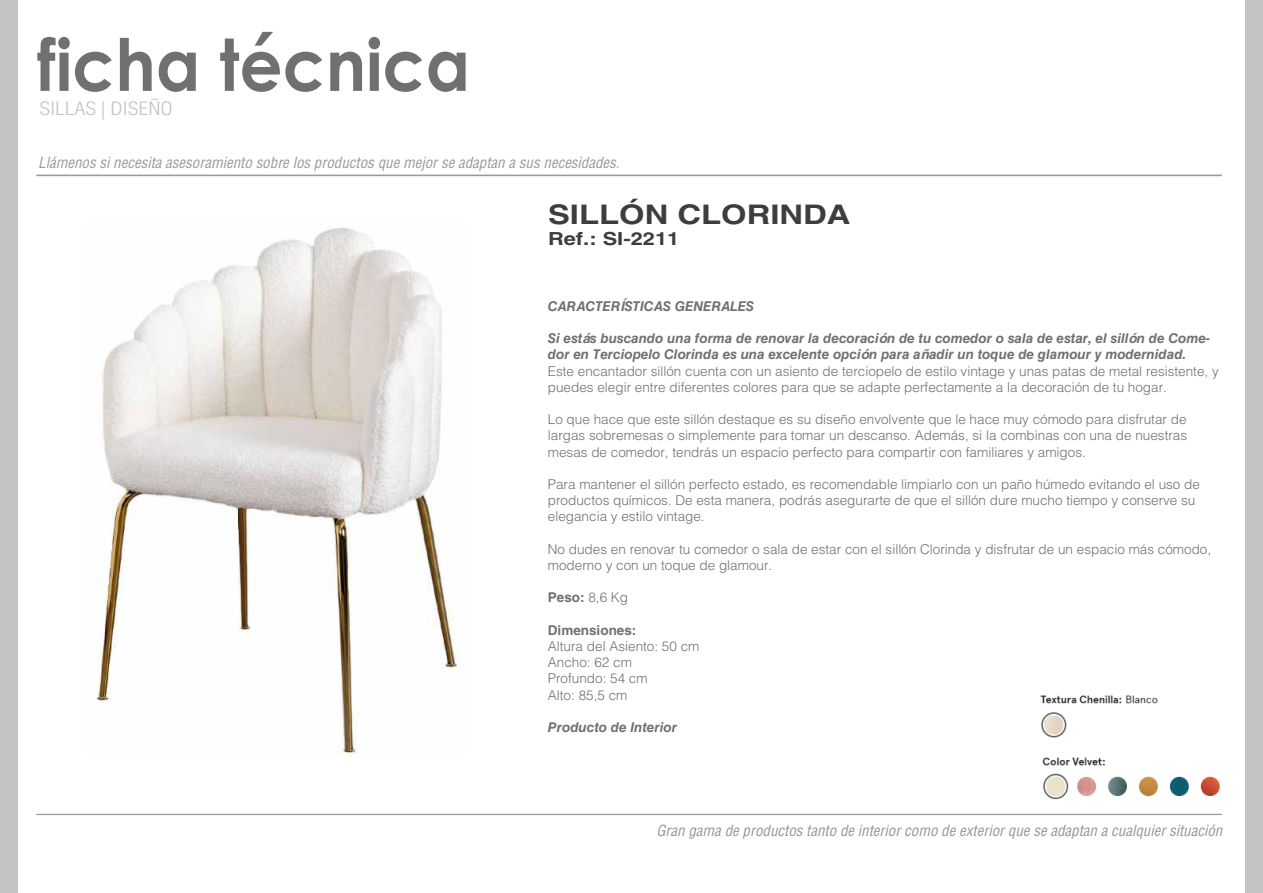
<style>
.page{position:relative;width:1263px;height:893px;background:#fff}
.page>*{position:absolute;margin:0;border:0;box-sizing:border-box;transform-origin:0 0}
.t1{font:700 72px "Century Gothic";color:#70706f;scale:.94 1}
.t2{font:700 27px "Helvetica LT Std";color:#3d3d3b;scale:1.22 1}
.t3{font:300 condensed 18px "Helvetica LT Std";color:#c5c4c3;scale:1.22 1}
.t4{font:700 18px "Helvetica LT Std";color:#3d3d3c;scale:1.22 1}
.t5{font:italic condensed 15px "Helvetica LT Std";color:#9b9a9a}
.t6{font:italic condensed 15px "Helvetica LT Std";color:#979797}
.t7{font:300 13.5px/16.2px "Helvetica LT Std";color:#70706f}
.t8{font:italic 700 13.5px/16.2px "Helvetica LT Std";color:#70706f}
.t9{font:700 13.5px "Helvetica LT Std";color:#70706f}
.s1{font-weight:300}
</style>
<div class="page">
<div style="left:1245px;top:0;width:18px;height:893px;background:#c5c4c3"></div>
<hr style="left:36px;top:175px;width:1186px;height:1px;background:#9b9a9a">
<hr style="left:36px;top:814px;width:1186px;height:1px;background:#9b9a9a">
<div style="left:0;top:0;width:18px;height:893px;background:#c5c4c3"></div>
<img style="left:96px;top:227px;width:362px;height:528px">
<img style="left:1040px;top:695px;width:118px;height:43px">
<img style="left:1042px;top:757px;width:178px;height:43px">
<div style="left:1106px;top:755px;width:68px;height:15px;background:#fff"></div>
<h1 class="t1" style="left:37px;top:10px;width:462px">ficha técnica</h1>
<h3 class="t3" style="left:39px;top:97px;width:111px">SILLAS | DISEÑO</h3>
<p class="t5" style="left:38px;top:153px;width:583px">Llámenos si necesita asesoramiento sobre los productos que mejor se adaptan a sus necesidades.</p>
<h2 class="t2" style="left:548px;top:198px;width:250px">SILLÓN CLORINDA</h2>
<h3 class="t4" style="left:548px;top:228px;width:109px">Ref.: SI-2211</h3>
<p class="t8" style="left:548px;top:298px;width:208px">CARACTERÍSTICAS GENERALES</p>
<p class="t8" style="left:548px;top:330px;width:664px">Si estás buscando una forma de renovar la decoración de tu comedor o sala de estar, el sillón de Come&shy;dor en Terciopelo Clorinda es una excelente opción para añadir un toque de glamour y modernidad.</p>
<p class="t7" style="left:548px;top:363px;width:672px">Este encantador sillón cuenta con un asiento de terciopelo de estilo vintage y unas patas de metal resistente, y puedes elegir entre diferentes colores para que se adapte perfectamente a la decoración de tu hogar.</p>
<p class="t7" style="left:548px;top:411px;width:641px;text-align:justify">Lo que hace que este sillón destaque es su diseño envolvente que le hace muy cómodo para disfrutar de largas sobremesas o simplemente para tomar un descanso. Además, si la combinas con una de nuestras mesas de comedor, tendrás un espacio perfecto para compartir con familiares y amigos.</p>
<p class="t7" style="left:548px;top:476px;width:654px">Para mantener el sillón perfecto estado, es recomendable limpiarlo con un paño húmedo evitando el uso de productos químicos. De esta manera, podrás asegurarte de que el sillón dure mucho tiempo y conserve su elegancia y estilo vintage.</p>
<p class="t7" style="left:548px;top:541px;width:665px">No dudes en renovar tu comedor o sala de estar con el sillón Clorinda y disfrutar de un espacio más cómodo, moderno y con un toque de glamour.</p>
<p class="t9" style="left:548px;top:589px;width:82px">Peso: <span class="s1">8,6 Kg</span></p>
<p class="t9" style="left:548px;top:622px;width:90px">Dimensiones:</p>
<p class="t7" style="left:548px;top:638px;width:153px">Altura del Asiento: 50 cm<br>Ancho: 62 cm<br>Profundo: 54 cm<br>Alto: 85,5 cm</p>
<p class="t8" style="left:548px;top:719px;width:131px">Producto de Interior</p>
<p class="t6" style="left:656px;top:821px;width:568px">Gran gama de productos tanto de interior como de exterior que se adaptan a cualquier situación</p>
</div>
